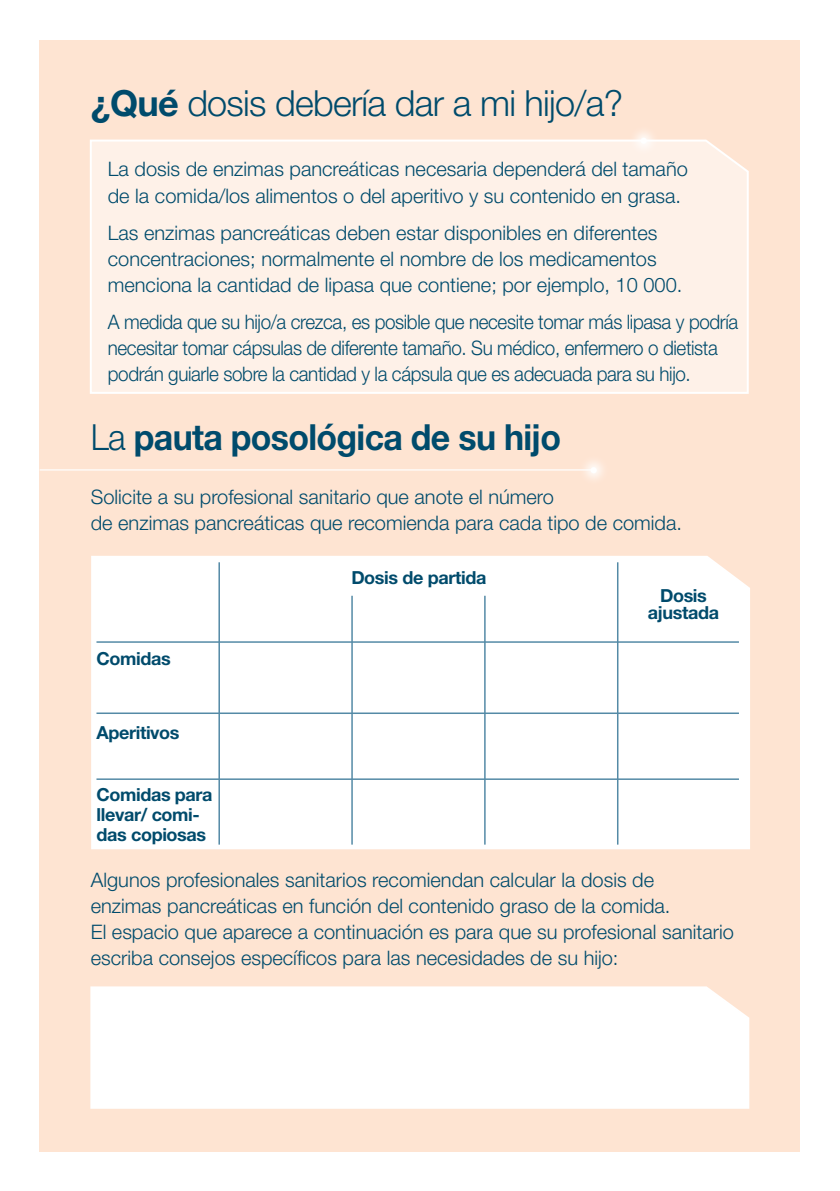
<style>
.page{position:relative;width:840px;height:1191px;background:#fff}
.page>*{position:absolute;margin:0;border:0;box-sizing:border-box;transform-origin:0 0}
.t1{font:300 36px "Helvetica Neue LT Pro";letter-spacing:-.02em;color:#004b6c}
.t2{font:700 36px "Helvetica Neue LT Pro";letter-spacing:-.02em;color:#004b6c;scale:.94 1}
.t3{font:300 20px/26px "Helvetica Neue LT Pro";color:#004b6c}
.t4{font:300 20px/26px "Helvetica Neue LT Pro";letter-spacing:-.02em;color:#004b6c;scale:.94 1}
.t5{font:700 18px/20px "Helvetica Neue LT Pro";letter-spacing:-.02em;color:#004b6c;text-align:center}
.s1{font-weight:700}
.s2{font-weight:300}
</style>
<div class="page">
<div style="left:40px;top:40px;width:759px;height:1111px;background:#fee4d2"></div>
<div style="left:91px;top:556px;width:659px;height:294px;background:#fff"></div>
<div style="left:90px;top:986px;width:660px;height:123px;background:#fff"></div>
<div style="left:90px;top:139px;width:659px;height:255px;background:#fef1e8"></div>
<img style="left:565px;top:461px;width:38px;height:18px">
<svg style="left:590px;top:467px;width:6px;height:6px"></svg>
<hr style="left:40px;top:469px;width:553px;height:1px;background:#fff">
<hr style="left:351px;top:596px;width:1px;height:248px;background:#548aa6">
<hr style="left:484px;top:596px;width:1px;height:248px;background:#548aa6">
<hr style="left:96px;top:641px;width:642px;height:2px;background:#548aa6">
<hr style="left:96px;top:712px;width:642px;height:2px;background:#548aa6">
<hr style="left:96px;top:778px;width:642px;height:2px;background:#548aa6">
<hr style="left:616px;top:562px;width:2px;height:282px;background:#548aa6">
<hr style="left:218px;top:562px;width:2px;height:282px;background:#548aa6">
<img style="left:615px;top:132px;width:57px;height:28px">
<svg style="left:640px;top:138px;width:6px;height:6px"></svg>
<h1 class="t1" style="left:91px;top:82px;width:533px"><span class="s1">¿Qué</span> dosis debería dar a mi hijo/a?</h1>
<p class="t3" style="left:108px;top:156px;width:581px">La dosis de enzimas pancreáticas necesaria dependerá del tamaño de la comida/los alimentos o del aperitivo y su contenido en grasa.</p>
<p class="t3" style="left:108px;top:219px;width:575px">Las enzimas pancreáticas deben estar disponibles en diferentes concentraciones; normalmente el nombre de los medicamentos menciona la cantidad de lipasa que contiene; por ejemplo, 10 000.</p>
<p class="t4" style="left:108px;top:309px;width:672px">A medida que su hijo/a crezca, es posible que necesite tomar más lipasa y podría necesitar tomar cápsulas de diferente tamaño. Su médico, enfermero o dietista podrán guiarle sobre la cantidad y la cápsula que es adecuada para su hijo.</p>
<h1 class="t2" style="left:91px;top:415px;width:501px"><span class="s2">La</span> pauta posológica de su hijo</h1>
<p class="t3" style="left:91px;top:484px;width:592px">Solicite a su profesional sanitario que anote el número<br>de enzimas pancreáticas que recomienda para cada tipo de comida.</p>
<p class="t5" style="left:96px;top:648px;width:76px">Comidas</p>
<p class="t5" style="left:96px;top:722px;width:85px">Aperitivos</p>
<p class="t5" style="left:96px;top:784px;width:117px;text-align:left">Comidas para llevar/ comi&shy;das copiosas</p>
<p class="t5" style="left:351px;top:567px;width:136px">Dosis de partida</p>
<p class="t5" style="left:647px;top:586px;width:73px;line-height:17px">Dosis ajustada</p>
<p class="t3" style="left:91px;top:866px;width:644px">Algunos profesionales sanitarios recomiendan calcular la dosis de<br>enzimas pancreáticas en función del contenido graso de la comida.<br>El espacio que aparece a continuación es para que su profesional sanitario escriba consejos específicos para las necesidades de su hijo:</p>
</div>
